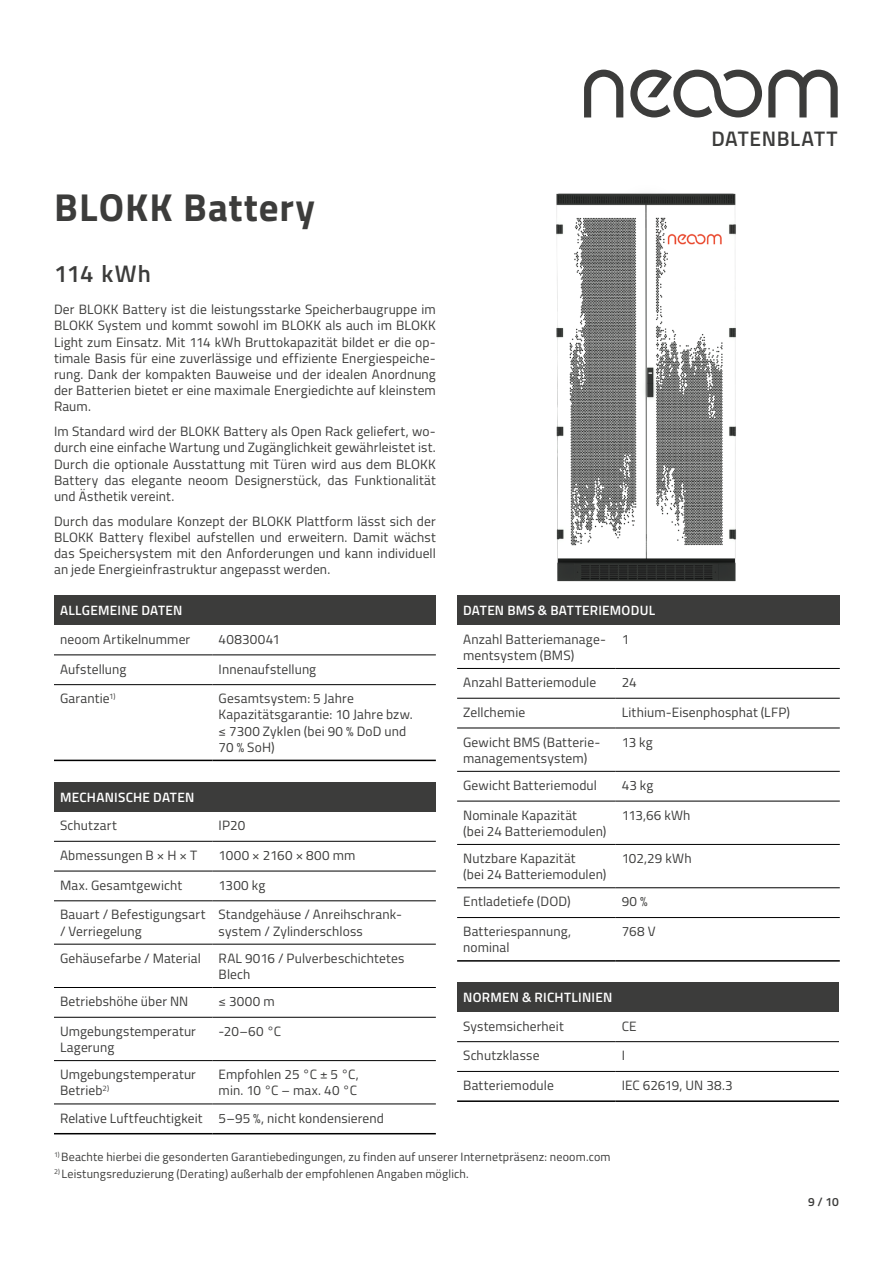
<style>
.page{position:relative;width:893px;height:1263px;background:#fff}
.page>*{position:absolute;margin:0;border:0;box-sizing:border-box;transform-origin:0 0}
.t1{font:700 39px "Titillium";letter-spacing:.025em;color:#3c3c3b}
.t2{font:600 24px "Titillium";letter-spacing:.025em;color:#3c3c3b}
.t3{font:600 21px "Titillium";letter-spacing:.025em;color:#3c3c3b}
.t4{font:13.5px/16.2px "Titillium";letter-spacing:.01em;color:#3c3c3b}
.t5{font:600 13.5px "Titillium";letter-spacing:.015em;color:#fff}
.t6{font:12px "Titillium";letter-spacing:.015em;color:#3c3c3b}
.t7{font:600 12px "Titillium";color:#3c3c3b}
</style>
<div class="page">
<svg style="left:768px;top:70px;width:70px;height:47px"></svg>
<svg style="left:584px;top:70px;width:39px;height:47px"></svg>
<svg style="left:630px;top:70px;width:132px;height:47px"></svg>
<div style="left:54px;top:595px;width:382px;height:30px;background:#3c3c3b"></div>
<hr style="left:54px;top:654px;width:159px;height:1px;background:#000">
<hr style="left:54px;top:684px;width:159px;height:1px;background:#000">
<hr style="left:54px;top:760px;width:159px;height:1px;background:#000">
<hr style="left:213px;top:654px;width:223px;height:1px;background:#000">
<hr style="left:213px;top:684px;width:223px;height:1px;background:#000">
<hr style="left:213px;top:760px;width:223px;height:1px;background:#000">
<div style="left:457px;top:982px;width:382px;height:30px;background:#3c3c3b"></div>
<hr style="left:457px;top:1041px;width:159px;height:1px;background:#000">
<hr style="left:457px;top:1071px;width:159px;height:1px;background:#000">
<hr style="left:457px;top:1100px;width:159px;height:2px;background:#000">
<hr style="left:616px;top:1041px;width:223px;height:1px;background:#000">
<hr style="left:616px;top:1071px;width:223px;height:1px;background:#000">
<hr style="left:616px;top:1100px;width:223px;height:2px;background:#000">
<div style="left:54px;top:782px;width:382px;height:29px;background:#3c3c3b"></div>
<hr style="left:54px;top:841px;width:159px;height:1px;background:#000">
<hr style="left:54px;top:871px;width:159px;height:1px;background:#000">
<hr style="left:54px;top:900px;width:159px;height:1px;background:#000">
<hr style="left:54px;top:944px;width:159px;height:1px;background:#000">
<hr style="left:54px;top:987px;width:159px;height:1px;background:#000">
<hr style="left:54px;top:1017px;width:159px;height:1px;background:#000">
<hr style="left:54px;top:1060px;width:159px;height:1px;background:#000">
<hr style="left:54px;top:1103px;width:159px;height:1px;background:#000">
<hr style="left:54px;top:1133px;width:159px;height:1px;background:#000">
<hr style="left:213px;top:841px;width:223px;height:1px;background:#000">
<hr style="left:213px;top:871px;width:223px;height:1px;background:#000">
<hr style="left:213px;top:900px;width:223px;height:1px;background:#000">
<hr style="left:213px;top:944px;width:223px;height:1px;background:#000">
<hr style="left:213px;top:987px;width:223px;height:1px;background:#000">
<hr style="left:213px;top:1017px;width:223px;height:1px;background:#000">
<hr style="left:213px;top:1060px;width:223px;height:1px;background:#000">
<hr style="left:213px;top:1103px;width:223px;height:1px;background:#000">
<hr style="left:213px;top:1133px;width:223px;height:1px;background:#000">
<div style="left:457px;top:595px;width:383px;height:30px;background:#3c3c3b"></div>
<hr style="left:457px;top:844px;width:159px;height:1px;background:#000">
<hr style="left:616px;top:844px;width:224px;height:1px;background:#000">
<hr style="left:457px;top:668px;width:159px;height:1px;background:#000">
<hr style="left:616px;top:668px;width:224px;height:1px;background:#000">
<hr style="left:457px;top:698px;width:159px;height:1px;background:#000">
<hr style="left:616px;top:698px;width:224px;height:1px;background:#000">
<hr style="left:457px;top:728px;width:159px;height:1px;background:#000">
<hr style="left:616px;top:728px;width:224px;height:1px;background:#000">
<hr style="left:457px;top:771px;width:159px;height:1px;background:#000">
<hr style="left:616px;top:771px;width:224px;height:1px;background:#000">
<hr style="left:457px;top:801px;width:159px;height:1px;background:#000">
<hr style="left:616px;top:801px;width:224px;height:1px;background:#000">
<hr style="left:457px;top:887px;width:159px;height:1px;background:#000">
<hr style="left:616px;top:887px;width:224px;height:1px;background:#000">
<hr style="left:457px;top:917px;width:159px;height:1px;background:#000">
<hr style="left:616px;top:917px;width:224px;height:1px;background:#000">
<hr style="left:457px;top:960px;width:159px;height:2px;background:#000">
<hr style="left:616px;top:960px;width:224px;height:2px;background:#000">
<img style="left:556px;top:193px;width:180px;height:389px">
<h1 class="t1" style="left:54px;top:177px;width:262px">BLOKK Battery</h1>
<h2 class="t2" style="left:54px;top:255px;width:98px">114 kWh</h2>
<p class="t4" style="left:54px;top:301px;width:383px;text-align:justify">Der BLOKK Battery ist die leistungsstarke Speicherbaugruppe im BLOKK System und kommt sowohl im BLOKK als auch im BLOKK Light zum Einsatz. Mit 114 kWh Bruttokapazität bildet er die op&shy;timale Basis für eine zuverlässige und effiziente Energiespeiche&shy;rung. Dank der kompakten Bauweise und der idealen Anordnung der Batterien bietet er eine maximale Energiedichte auf kleinstem Raum.</p>
<p class="t4" style="left:54px;top:423px;width:383px;text-align:justify">Im Standard wird der BLOKK Battery als Open Rack geliefert, wo&shy;durch eine einfache Wartung und Zugänglichkeit gewährleistet ist.<br>Durch die optionale Ausstattung mit Türen wird aus dem BLOKK Battery das elegante neoom Designerstück, das Funktionalität und Ästhetik vereint.</p>
<p class="t4" style="left:54px;top:512px;width:383px;text-align:justify">Durch das modulare Konzept der BLOKK Plattform lässt sich der BLOKK Battery flexibel aufstellen und erweitern. Damit wächst das Speichersystem mit den Anforderungen und kann individuell an jede Energieinfrastruktur angepasst werden.</p>
<p class="t5" style="left:60px;top:600px;width:124px">ALLGEMEINE DATEN</p>
<p class="t4" style="left:60px;top:630px;width:132px">neoom Artikelnummer</p>
<p class="t4" style="left:219px;top:630px;width:63px">40830041</p>
<p class="t4" style="left:60px;top:660px;width:68px">Aufstellung</p>
<p class="t4" style="left:219px;top:660px;width:99px">Innenaufstellung</p>
<p class="t4" style="left:60px;top:690px;width:57px">Garantie<sup>1)</sup></p>
<p class="t4" style="left:219px;top:690px;width:196px">Gesamtsystem: 5 Jahre<br>Kapazitätsgarantie: 10 Jahre bzw. ≤ 7300 Zyklen (bei 90 % DoD und<br>70 % SoH)</p>
<p class="t5" style="left:60px;top:787px;width:136px">MECHANISCHE DATEN</p>
<p class="t4" style="left:60px;top:817px;width:58px">Schutzart</p>
<p class="t4" style="left:219px;top:817px;width:28px">IP20</p>
<p class="t4" style="left:60px;top:846px;width:139px">Abmessungen B × H × T</p>
<p class="t4" style="left:219px;top:846px;width:138px">1000 × 2160 × 800 mm</p>
<p class="t4" style="left:60px;top:876px;width:124px">Max. Gesamtgewicht</p>
<p class="t4" style="left:219px;top:876px;width:48px">1300 kg</p>
<p class="t4" style="left:60px;top:906px;width:147px">Bauart / Befestigungsart / Verriegelung</p>
<p class="t4" style="left:219px;top:906px;width:185px">Standgehäuse / Anreihschrank&shy;system / Zylinderschloss</p>
<p class="t4" style="left:60px;top:949px;width:142px">Gehäusefarbe / Material</p>
<p class="t4" style="left:219px;top:949px;width:187px">RAL 9016 / Pulverbeschichtetes<br>Blech</p>
<p class="t4" style="left:60px;top:993px;width:130px">Betriebshöhe über NN</p>
<p class="t4" style="left:219px;top:993px;width:58px">≤ 3000 m</p>
<p class="t4" style="left:60px;top:1022px;width:137px">Umgebungstemperatur<br>Lagerung</p>
<p class="t4" style="left:219px;top:1022px;width:64px">-20–60 °C</p>
<p class="t4" style="left:60px;top:1066px;width:137px">Umgebungstemperatur<br>Betrieb<sup>2)</sup></p>
<p class="t4" style="left:219px;top:1066px;width:142px">Empfohlen 25 °C ± 5 °C, min. 10 °C – max. 40 °C</p>
<p class="t4" style="left:60px;top:1109px;width:326px">Relative Luftfeuchtigkeit 5–95 %, nicht kondensierend</p>
<h3 class="t3" style="left:711px;top:123px;width:128px">DATENBLATT</h3>
<p class="t5" style="left:463px;top:600px;width:193px">DATEN BMS &amp; BATTERIEMODUL</p>
<p class="t4" style="left:463px;top:630px;width:144px">Anzahl Batteriemanage&shy;mentsystem (BMS)</p>
<p class="t4" style="left:622px;top:630px;width:9px">1</p>
<p class="t4" style="left:463px;top:674px;width:135px">Anzahl Batteriemodule</p>
<p class="t4" style="left:622px;top:674px;width:17px">24</p>
<p class="t4" style="left:463px;top:703px;width:64px">Zellchemie</p>
<p class="t4" style="left:622px;top:703px;width:170px">Lithium-Eisenphosphat (LFP)</p>
<p class="t4" style="left:463px;top:733px;width:139px">Gewicht BMS (Batterie&shy;managementsystem)</p>
<p class="t4" style="left:622px;top:733px;width:33px">13 kg</p>
<p class="t4" style="left:463px;top:776px;width:135px">Gewicht Batteriemodul</p>
<p class="t4" style="left:622px;top:776px;width:33px">43 kg</p>
<p class="t4" style="left:463px;top:806px;width:145px">Nominale Kapazität<br>(bei 24 Batteriemodulen)</p>
<p class="t4" style="left:622px;top:806px;width:70px">113,66 kWh</p>
<p class="t4" style="left:463px;top:849px;width:145px">Nutzbare Kapazität<br>(bei 24 Batteriemodulen)</p>
<p class="t4" style="left:622px;top:849px;width:71px">102,29 kWh</p>
<p class="t4" style="left:463px;top:893px;width:109px">Entladetiefe (DOD)</p>
<p class="t4" style="left:622px;top:893px;width:27px">90 %</p>
<p class="t4" style="left:463px;top:923px;width:109px">Batteriespannung, nominal</p>
<p class="t4" style="left:622px;top:923px;width:35px">768 V</p>
<p class="t5" style="left:463px;top:987px;width:151px">NORMEN &amp; RICHTLINIEN</p>
<p class="t4" style="left:463px;top:1017px;width:102px">Systemsicherheit</p>
<p class="t4" style="left:622px;top:1017px;width:16px">CE</p>
<p class="t4" style="left:463px;top:1047px;width:78px">Schutzklasse</p>
<p class="t4" style="left:622px;top:1047px;width:5px">I</p>
<p class="t4" style="left:463px;top:1076px;width:92px">Batteriemodule</p>
<p class="t4" style="left:622px;top:1076px;width:112px">IEC 62619, UN 38.3</p>
<p class="t6" style="left:54px;top:1148px;width:558px"><sup>1)</sup> Beachte hierbei die gesonderten Garantiebedingungen, zu finden auf unserer Internetpräsenz: neoom.com</p>
<p class="t6" style="left:54px;top:1165px;width:416px"><sup>2)</sup> Leistungsreduzierung (Derating) außerhalb der empfohlenen Angaben möglich.</p>
<p class="t7" style="left:808px;top:1193px;width:32px">9 / 10</p>
</div>
